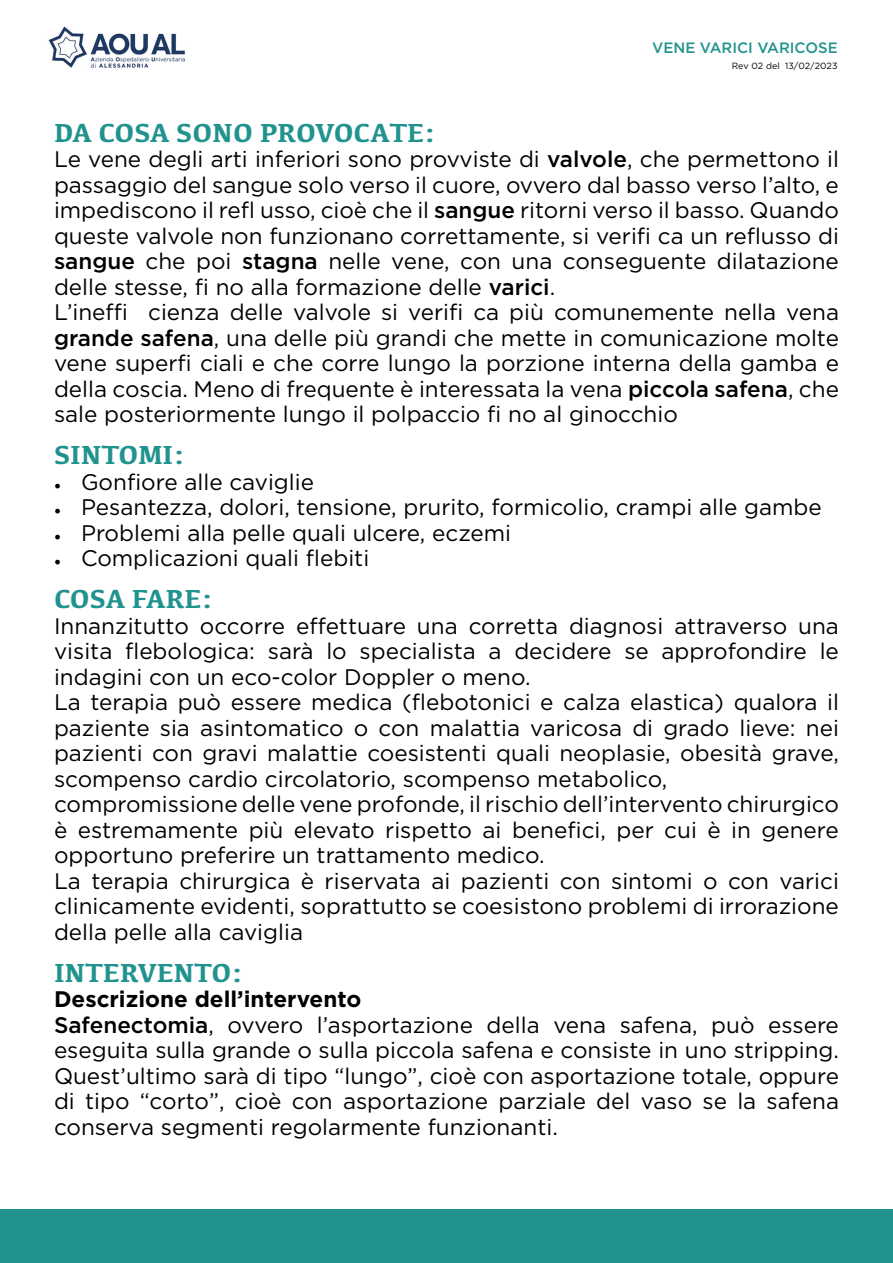
<style>
.page{position:relative;width:893px;height:1263px;background:#fff}
.page>*{position:absolute;margin:0;border:0;box-sizing:border-box;transform-origin:0 0}
.t1{font:700 27px "Kefa";color:#21938e}
.t2{font:22.5px/25.5px "Gotham";color:#000;text-align:justify}
.t3{font:700 22.5px "Gotham";color:#000}
.t4{font:500 15px "Gotham";color:#21938e}
.t5{font:9px "Gotham";color:#000}
.s1{font-weight:500}
.s2{font-family:"Minion Pro";font-size:18px;color:#000001}
</style>
<div class="page">
<div style="left:0;top:1209px;width:893px;height:54px;background:#21938e"></div>
<img style="left:48px;top:26px;width:137px;height:42px">
<p class="t4" style="left:652px;top:38px;width:187px">VENE VARICI VARICOSE</p>
<p class="t5" style="left:732px;top:60px;width:107px">Rev 02 del 13/02/2023</p>
<p class="t1" style="left:54px;top:115px;width:384px">DA COSA SONO PROVOCATE:</p>
<p class="t2" style="left:54px;top:146px;width:786px">Le vene degli arti inferiori sono provviste di <span class="s1">valvole</span>, che permettono il passaggio del sangue solo verso il cuore, ovvero dal basso verso l’alto, e impediscono il refl usso, cioè che il <span class="s1">sangue</span> ritorni verso il basso. Quando queste valvole non funzionano correttamente, si verifi ca un reflusso di <span class="s1">sangue</span> che poi <span class="s1">stagna</span> nelle vene, con una conseguente dilatazione delle stesse, fi no alla formazione delle <span class="s1">varici</span>.</p>
<p class="t2" style="left:54px;top:299px;width:786px">L’ineffi cienza delle valvole si verifi ca più comunemente nella vena <span class="s1">grande safena</span>, una delle più grandi che mette in comunicazione molte vene superfi ciali e che corre lungo la porzione interna della gamba e della coscia. Meno di frequente è interessata la vena <span class="s1">piccola safena</span>, che sale posteriormente lungo il polpaccio fi no al ginocchio</p>
<p class="t1" style="left:54px;top:437px;width:133px">SINTOMI:</p>
<p class="t2" style="left:54px;top:469px;width:262px"><span class="s2">•</span> Gonfiore alle caviglie</p>
<p class="t2" style="left:54px;top:494px;width:769px"><span class="s2">•</span> Pesantezza, dolori, tensione, prurito, formicolio, crampi alle gambe</p>
<p class="t2" style="left:54px;top:520px;width:459px"><span class="s2">•</span> Problemi alla pelle quali ulcere, eczemi</p>
<p class="t2" style="left:54px;top:545px;width:317px"><span class="s2">•</span> Complicazioni quali flebiti</p>
<p class="t1" style="left:54px;top:581px;width:161px">COSA FARE:</p>
<p class="t2" style="left:54px;top:613px;width:786px">Innanzitutto occorre effettuare una corretta diagnosi attraverso una visita flebologica: sarà lo specialista a decidere se approfondire le indagini con un eco-color Doppler o meno.</p>
<p class="t2" style="left:54px;top:689px;width:786px">La terapia può essere medica (flebotonici e calza elastica) qualora il paziente sia asintomatico o con malattia varicosa di grado lieve: nei pazienti con gravi malattie coesistenti quali neoplasie, obesità grave, scompenso cardio circolatorio, scompenso metabolico,</p>
<p class="t2" style="left:54px;top:791px;width:786px">compromissione delle vene profonde, il rischio dell’intervento chirurgico è estremamente più elevato rispetto ai benefici, per cui è in genere opportuno preferire un trattamento medico.</p>
<p class="t2" style="left:54px;top:867px;width:786px">La terapia chirurgica è riservata ai pazienti con sintomi o con varici clinicamente evidenti, soprattutto se coesistono problemi di irrorazione della pelle alla caviglia</p>
<p class="t1" style="left:54px;top:955px;width:191px">INTERVENTO:</p>
<p class="t3" style="left:54px;top:984px;width:309px">Descrizione dell’intervento</p>
<p class="t2" style="left:54px;top:1012px;width:787px"><span class="s1">Safenectomia</span>, ovvero l’asportazione della vena safena, può essere eseguita sulla grande o sulla piccola safena e consiste in uno stripping.<br>Quest’ultimo sarà di tipo “lungo”, cioè con asportazione totale, oppure di tipo “corto”, cioè con asportazione parziale del vaso se la safena conserva segmenti regolarmente funzionanti.</p>
</div>
